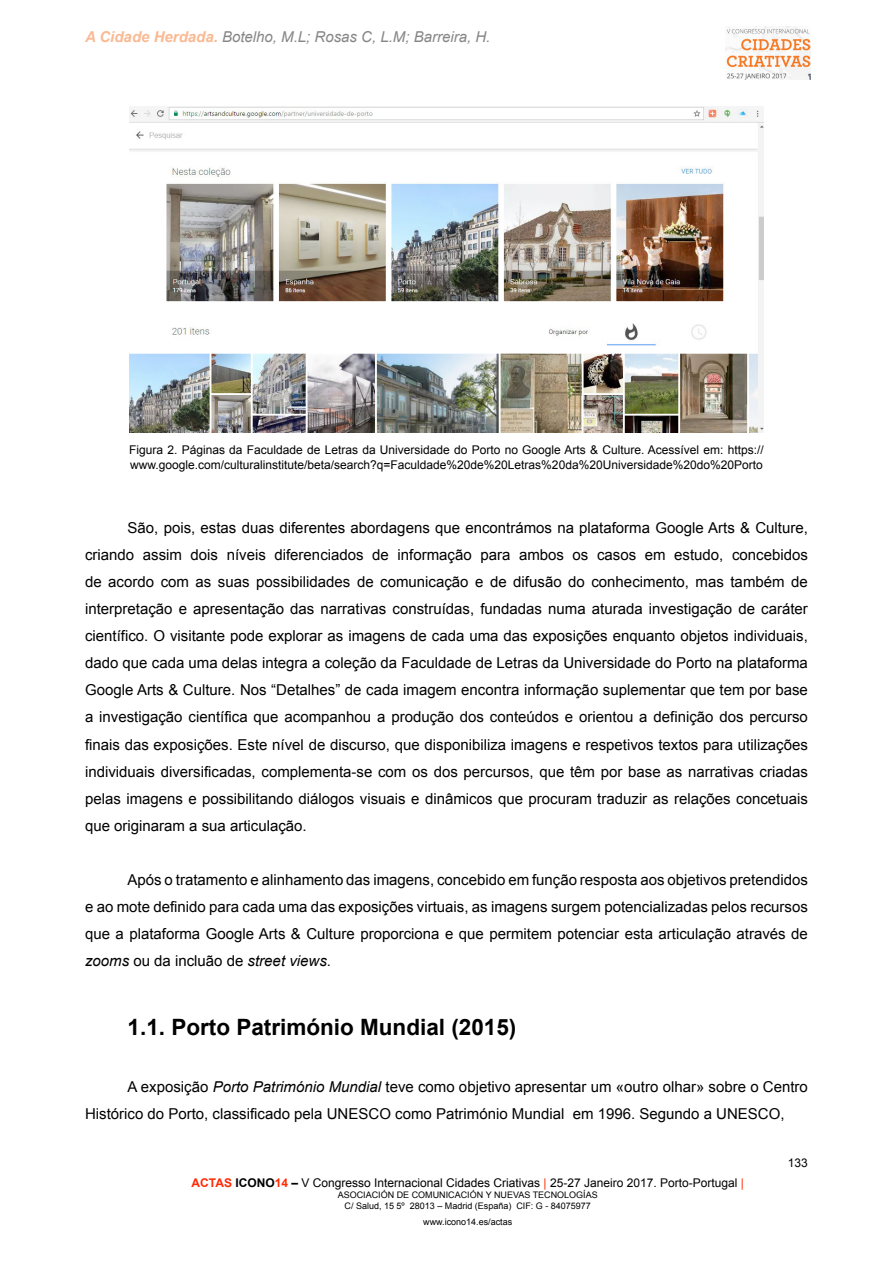
<style>
.page{position:relative;width:893px;height:1263px;background:#fff}
.page>*{position:absolute;margin:0;border:0;box-sizing:border-box;transform-origin:0 0}
.t1{font:700 22.5px "Arial";color:#000}
.t2{font:15px/27px "Arial";color:#000;text-align:justify}
.t3{font:italic 15px "Arial";color:#868686}
.t4{font:12px/15px "Arial";color:#000}
.t5{font:9px/10.8px "Arial";color:#000;text-align:center}
.s1{font-weight:700;color:#fab992}
.s2{font-style:italic}
.s3{font-weight:700;color:#ff2b06}
.s4{font-weight:700}
.s5{color:#ff2b06}
</style>
<div class="page">
<img style="left:725px;top:27px;width:86px;height:53px">
<img style="left:129px;top:106px;width:635px;height:327px">
<p class="t3" style="left:85px;top:27px;width:407px"><span class="s1">A Cidade Herdada.</span> Botelho, M.L; Rosas C, L.M; Barreira, H.</p>
<p class="t4" style="left:129px;top:442px;width:636px">Figura 2. Páginas da Faculdade de Letras da Universidade do Porto no Google Arts &amp; Culture. Acessível em: https:// www.google.com/culturalinstitute/beta/search?q=Faculdade%20de%20Letras%20da%20Universidade%20do%20Porto</p>
<p class="t2" style="left:85px;top:515px;width:724px;text-indent:43px">São, pois, estas duas diferentes abordagens que encontrámos na plataforma Google Arts &amp; Culture, criando assim dois níveis diferenciados de informação para ambos os casos em estudo, concebidos de acordo com as suas possibilidades de comunicação e de difusão do conhecimento, mas também de interpretação e apresentação das narrativas construídas, fundadas numa aturada investigação de caráter científico. O visitante pode explorar as imagens de cada uma das exposições enquanto objetos individuais, dado que cada uma delas integra a coleção da Faculdade de Letras da Universidade do Porto na plataforma Google Arts &amp; Culture. Nos “Detalhes” de cada imagem encontra informação suplementar que tem por base a investigação científica que acompanhou a produção dos conteúdos e orientou a definição dos percurso finais das exposições. Este nível de discurso, que disponibiliza imagens e respetivos textos para utilizações individuais diversificadas, complementa-se com os dos percursos, que têm por base as narrativas criadas pelas imagens e possibilitando diálogos visuais e dinâmicos que procuram traduzir as relações concetuais que originaram a sua articulação.</p>
<p class="t2" style="left:85px;top:866px;width:724px;text-indent:43px">Após o tratamento e alinhamento das imagens, concebido em função resposta aos objetivos pretendidos e ao mote definido para cada uma das exposições virtuais, as imagens surgem potencializadas pelos recursos que a plataforma Google Arts &amp; Culture proporciona e que permitem potenciar esta articulação através de <span class="s2">zooms</span> ou da incluão de <span class="s2">street views</span>.</p>
<h1 class="t1" style="left:128px;top:1011px;width:390px">1.1. Porto Património Mundial (2015)</h1>
<p class="t2" style="left:85px;top:1073px;width:724px;text-indent:43px">A exposição <span class="s2">Porto Património Mundial</span> teve como objetivo apresentar um «outro olhar» sobre o Centro<br>Histórico do Porto, classificado pela UNESCO como Património Mundial em 1996. Segundo a UNESCO,</p>
<p class="t4" style="left:192px;top:1175px;width:554px"><span class="s3">ACTAS</span> <span class="s4">ICONO</span><span class="s3">14</span> <span class="s4">–</span> V Congresso Internacional Cidades Criativas <span class="s5">|</span> 25-27 Janeiro 2017. Porto-Portugal <span class="s5">|</span></p>
<p class="t5" style="left:338px;top:1189px;width:261px">ASOCIACIÓN DE COMUNICACIÓN Y NUEVAS TECNOLOGÍAS<br>C/ Salud, 15 5º 28013 – Madrid (España) CIF: G - 84075977</p>
<p class="t5" style="left:423px;top:1216px;width:91px">www.icono14.es/actas</p>
<p class="t4" style="left:788px;top:1155px;width:22px">133</p>
</div>
